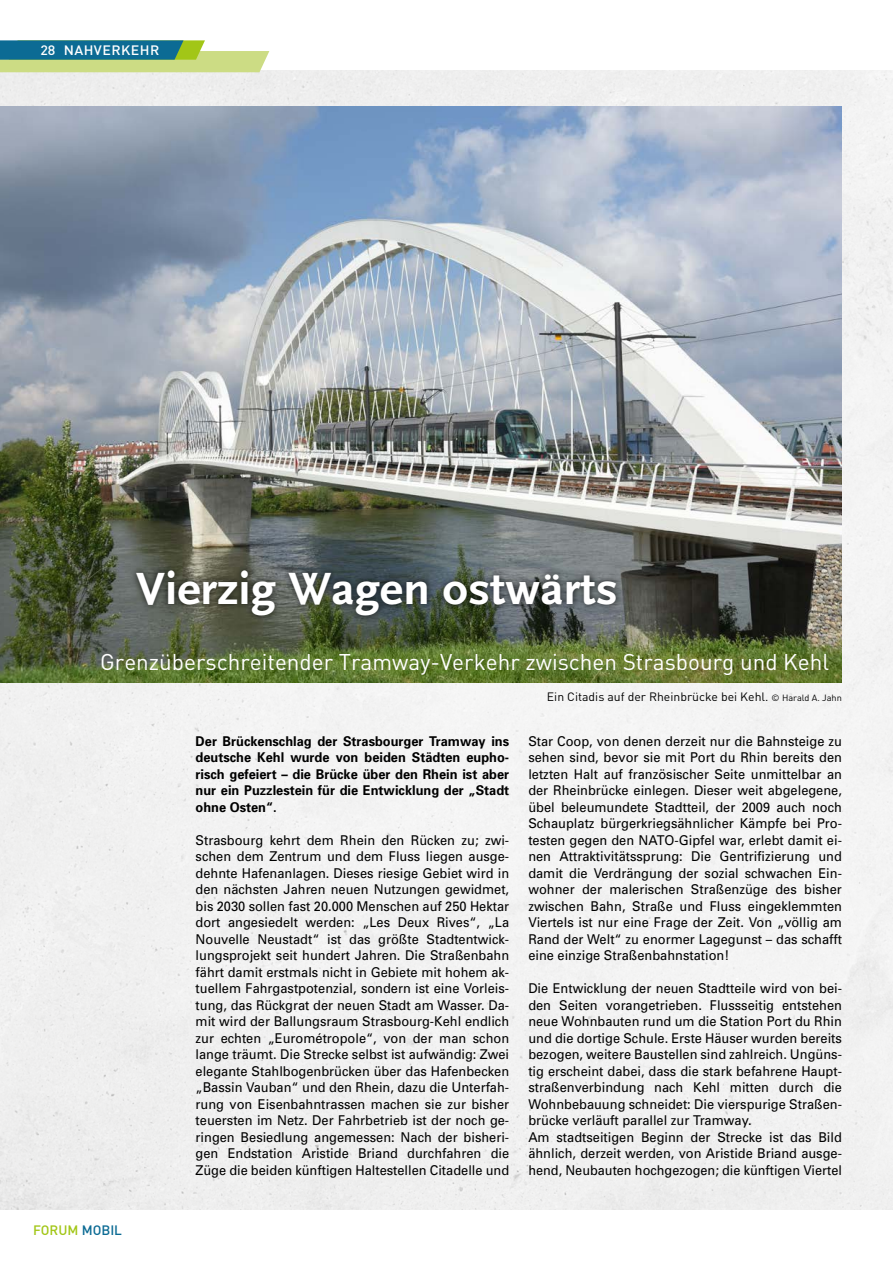
<style>
.page{position:relative;width:893px;height:1263px;background:#fff}
.page>*{position:absolute;margin:0;border:0;box-sizing:border-box;transform-origin:0 0}
.t1{font:700 47.25px "Scala Sans";color:#fff;scale:1.05 1}
.t2{font:22.5px "DIN";color:#fff}
.t3{font:13.5px/16.5px "Univers";color:#000;text-align:justify;scale:.95 1}
.t4{font:700 13.5px/16.5px "Univers";color:#000;text-align:justify;scale:.95 1}
.t5{font:500 13.5px "DIN";letter-spacing:.03em;color:#fff;scale:1.05 1}
.t6{font:500 13.5px "DIN";color:#a2c617}
.t7{font:12px "DIN";color:#000}
.s1{color:#0c6b94}
.s2{font-size:9px}
</style>
<div class="page">
<div style="left:0;top:70px;width:893px;height:1140px;background:#f2f2f2"></div>
<img style="left:0;top:106px;width:842px;height:576px">
<div style="left:130px;top:564px;width:493px;height:58px;background:#000;opacity:.75"></div>
<svg style="left:0;top:40px;width:269px;height:32px;background:#81b090"></svg>
<p class="t5" style="left:40px;top:42px;width:115px">28 NAHVERKEHR</p>
<h1 class="t1" style="left:136px;top:563px;width:460px">Vierzig Wagen ostwärts</h1>
<h2 class="t2" style="left:100px;top:648px;width:730px">Grenzüberschreitender Tramway-Verkehr zwischen Strasbourg und Kehl</h2>
<p class="t6" style="left:33px;top:1221px;width:90px">FORUM <span class="s1">MOBIL</span></p>
<p class="t4" style="left:196px;top:732px;width:332px">Der Brückenschlag der Strasbourger Tramway ins deutsche Kehl wurde von beiden Städten eupho&shy;risch gefeiert – die Brücke über den Rhein ist aber nur ein Puzzlestein für die Entwicklung der „Stadt ohne Osten“.</p>
<p class="t3" style="left:196px;top:831px;width:332px">Strasbourg kehrt dem Rhein den Rücken zu; zwi&shy;schen dem Zentrum und dem Fluss liegen ausge&shy;dehnte Hafenanlagen. Dieses riesige Gebiet wird in den nächsten Jahren neuen Nutzungen gewidmet, bis 2030 sollen fast 20.000 Menschen auf 250 Hektar dort angesiedelt werden: „Les Deux Rives“, „La Nouvelle Neustadt“ ist das größte Stadtentwick&shy;lungsprojekt seit hundert Jahren. Die Straßenbahn fährt damit erstmals nicht in Gebiete mit hohem ak&shy;tuellem Fahrgastpotenzial, sondern ist eine Vorleis&shy;tung, das Rückgrat der neuen Stadt am Wasser. Da&shy;mit wird der Ballungsraum Strasbourg-Kehl endlich zur echten „Eurométropole“, von der man schon lange träumt. Die Strecke selbst ist aufwändig: Zwei elegante Stahlbogenbrücken über das Hafenbecken „Bassin Vauban“ und den Rhein, dazu die Unterfah&shy;rung von Eisenbahntrassen machen sie zur bisher teuersten im Netz. Der Fahrbetrieb ist der noch ge&shy;ringen Besiedlung angemessen: Nach der bisheri&shy;gen Endstation Aristide Briand durchfahren die Züge die beiden künftigen Haltestellen Citadelle und</p>
<p class="t7" style="left:547px;top:689px;width:296px">Ein Citadis auf der Rheinbrücke bei Kehl. <span class="s2">© Harald A. Jahn</span></p>
<p class="t3" style="left:528px;top:732px;width:332px">Star Coop, von denen derzeit nur die Bahnsteige zu sehen sind, bevor sie mit Port du Rhin bereits den letzten Halt auf französischer Seite unmittelbar an der Rheinbrücke einlegen. Dieser weit abgelegene, übel beleumundete Stadtteil, der 2009 auch noch Schauplatz bürgerkriegsähnlicher Kämpfe bei Pro&shy;testen gegen den NATO-Gipfel war, erlebt damit ei&shy;nen Attraktivitätssprung: Die Gentrifizierung und damit die Verdrängung der sozial schwachen Ein&shy;wohner der malerischen Straßenzüge des bisher zwischen Bahn, Straße und Fluss eingeklemmten Viertels ist nur eine Frage der Zeit. Von „völlig am Rand der Welt“ zu enormer Lagegunst – das schafft eine einzige Straßenbahnstation!</p>
<p class="t3" style="left:528px;top:980px;width:332px;text-align:left">Die Entwicklung der neuen Stadtteile wird von bei&shy;den Seiten vorangetrieben. Flussseitig entstehen neue Wohnbauten rund um die Station Port du Rhin und die dortige Schule. Erste Häuser wurden bereits bezogen, weitere Baustellen sind zahlreich. Ungüns&shy;tig erscheint dabei, dass die stark befahrene Haupt&shy;straßenverbindung nach Kehl mitten durch die Wohnbebauung schneidet: Die vierspurige Straßen&shy;brücke verläuft parallel zur Tramway.<br>Am stadtseitigen Beginn der Strecke ist das Bild ähnlich, derzeit werden, von Aristide Briand ausge&shy;hend, Neubauten hochgezogen; die künftigen Viertel</p>
</div>
